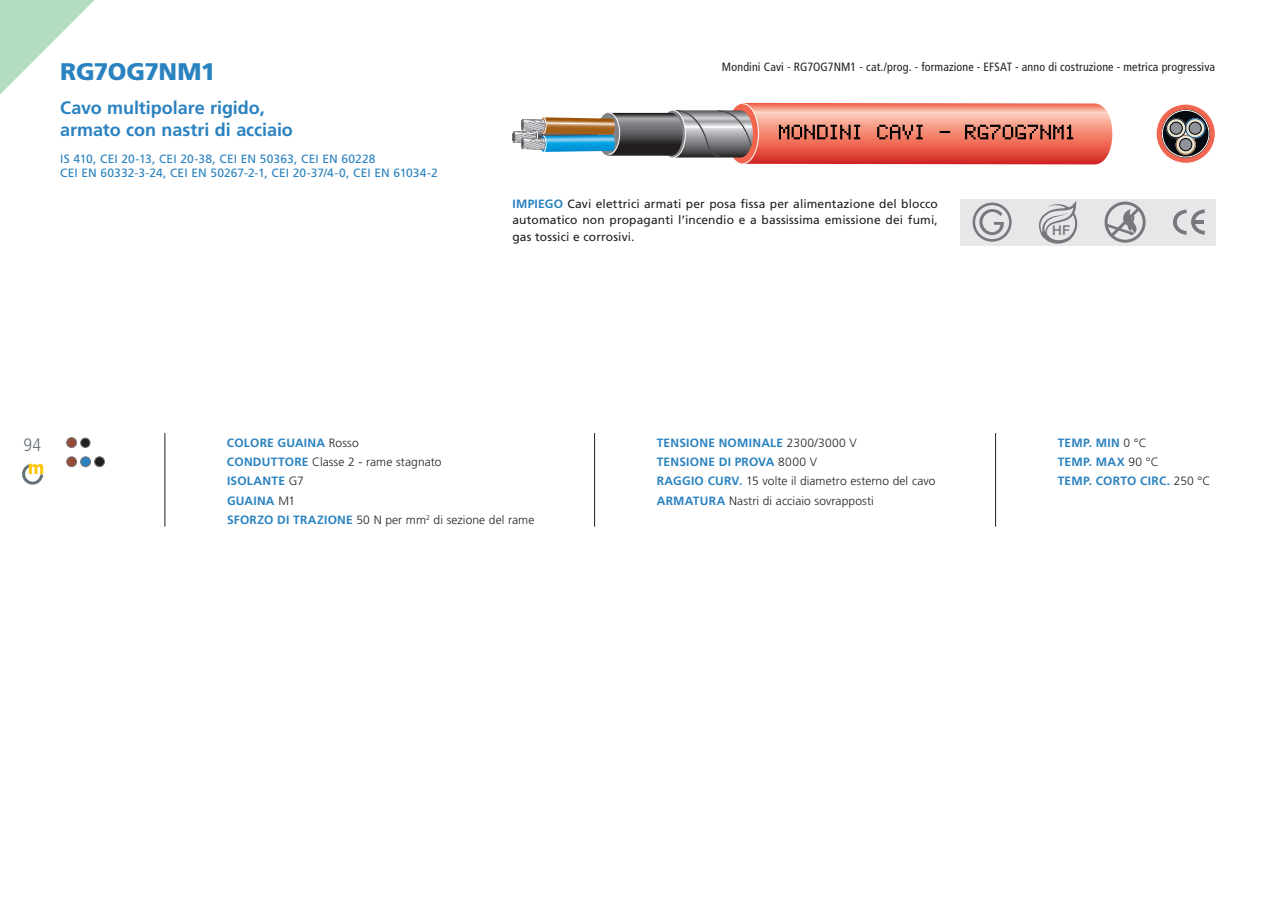
<style>
.page{position:relative;width:1274px;height:905px;background:#fff}
.page>*{position:absolute;margin:0;border:0;box-sizing:border-box;transform-origin:0 0}
.Normale{font:900 24px "Frutiger LT Std";letter-spacing:-.025em;color:#2a82c0}
.Normale-2{font:700 18px "Frutiger LT Std";letter-spacing:-.005em;color:#2a82c0}
.t1{font:300 condensed 18px "Frutiger LT Std";color:#667279}
.t2{font:500 13.5px "Helvetica Neue LT Std";color:#76787b}
.Normale-3{font:300 12px "Frutiger LT Std";letter-spacing:.005em;color:#231f20}
.Normale-4{font:12px/16.5px "Frutiger LT Std";letter-spacing:.01em;color:#231f20;text-align:justify}
.Normale-5{font:700 12px "Frutiger LT Std";letter-spacing:.02em;color:#2a82c0}
.Normale-6{font:12px "Frutiger LT Std";letter-spacing:.005em;color:#2a82c0}
.Normale-7{font:condensed 12px "Frutiger LT Std";letter-spacing:.015em;color:#231f20}
.s1{font-weight:700;color:#2a82c0}
.s2{font-weight:300;color:#231f20}
</style>
<div class="page">
<div style="left:960px;top:199px;width:255px;height:47px;background:#e6e7e9"></div>
<svg style="left:22px;top:463px;width:21px;height:21px"></svg>
<hr style="left:594px;top:433px;width:1px;height:93px;background:#231f20">
<hr style="left:165px;top:433px;width:1px;height:93px;background:#231f20">
<hr style="left:995px;top:433px;width:1px;height:93px;background:#231f20">
<div style="left:67px;top:437px;width:10px;height:10px;background:#954a35;border-radius:50%"></div>
<div style="left:66px;top:437px;width:11px;height:11px;border:1px solid #76787b;border-radius:50%"></div>
<div style="left:81px;top:438px;width:9px;height:9px;background:#231f20;border-radius:50%"></div>
<div style="left:80px;top:437px;width:10px;height:11px;border:1px solid #76787b;border-radius:50%"></div>
<div style="left:67px;top:456px;width:10px;height:10px;background:#954a35;border-radius:50%"></div>
<div style="left:66px;top:456px;width:11px;height:11px;border:1px solid #76787b;border-radius:50%"></div>
<div style="left:81px;top:456px;width:9px;height:10px;background:#2a82c0;border-radius:50%"></div>
<div style="left:80px;top:456px;width:11px;height:11px;border:1px solid #76787b;border-radius:50%"></div>
<div style="left:95px;top:456px;width:9px;height:10px;background:#231f20;border-radius:50%"></div>
<div style="left:94px;top:456px;width:11px;height:11px;border:1px solid #76787b;border-radius:50%"></div>
<svg style="left:1173px;top:209px;width:31px;height:26px"></svg>
<div style="left:1104px;top:201px;width:41px;height:41px;border:3px solid #76787b;border-radius:50%"></div>
<svg style="left:1106px;top:204px;width:37px;height:36px"></svg>
<svg style="left:972px;top:202px;width:39px;height:39px"></svg>
<svg style="left:1039px;top:201px;width:38px;height:43px"></svg>
<svg style="left:512px;top:103px;width:600px;height:61px;background:#c98b81"></svg>
<svg style="left:1155px;top:104px;width:60px;height:59px"></svg>
<div style="left:1156px;top:104px;width:59px;height:59px;border:1px solid #fff;border-radius:50%"></div>
<svg style="left:1162px;top:110px;width:46px;height:47px"></svg>
<div style="left:1162px;top:110px;width:46px;height:47px;border:1px solid #fff;border-radius:50%"></div>
<svg style="left:1176px;top:131px;width:19px;height:10px"></svg>
<svg style="left:1176px;top:135px;width:19px;height:19px"></svg>
<div style="left:1175px;top:135px;width:20px;height:20px;border:1px solid #93663a;border-radius:50%"></div>
<div style="left:1179px;top:138px;width:12px;height:13px;background:#8f9298;border-radius:50%"></div>
<div style="left:1179px;top:138px;width:12px;height:13px;border:1px solid #000001;border-radius:50%"></div>
<svg style="left:1185px;top:118px;width:19px;height:20px"></svg>
<div style="left:1185px;top:118px;width:20px;height:20px;border:1px solid #075799;border-radius:50%"></div>
<div style="left:1188px;top:122px;width:13px;height:12px;background:#8f9298;border-radius:50%"></div>
<div style="left:1188px;top:122px;width:13px;height:12px;border:1px solid #000001;border-radius:50%"></div>
<svg style="left:1166px;top:118px;width:19px;height:20px"></svg>
<div style="left:1166px;top:118px;width:20px;height:20px;border:1px solid #050a11;border-radius:50%"></div>
<div style="left:1169px;top:122px;width:13px;height:12px;background:#8f9298;border-radius:50%"></div>
<div style="left:1169px;top:122px;width:13px;height:12px;border:1px solid #000001;border-radius:50%"></div>
<svg style="left:0;top:0;width:95px;height:95px"></svg>
<p class="Normale" style="left:60px;top:57px;width:157px">RG7OG7NM1</p>
<p class="Normale-2" style="left:60px;top:97px;width:206px">Cavo multipolare rigido,</p>
<p class="Normale-2" style="left:60px;top:119px;width:234px">armato con nastri di acciaio</p>
<p class="Normale-6" style="left:60px;top:151px;width:317px">IS 410, CEI 20-13, CEI 20-38, CEI EN 50363, CEI EN 60228</p>
<p class="Normale-6" style="left:60px;top:166px;width:379px">CEI EN 60332-3-24, CEI EN 50267-2-1, CEI 20-37/4-0, CEI EN 61034-2</p>
<p class="Normale-7" style="left:722px;top:59px;width:494px">Mondini Cavi - RG7OG7NM1 - cat./prog. - formazione - EFSAT - anno di costruzione - metrica progressiva</p>
<p class="Normale-4" style="left:512px;top:195px;width:427px"><span class="s1">IMPIEGO</span> Cavi elettrici armati per posa fissa per alimentazione del blocco automatico non propaganti l’incendio e a bassissima emissione dei fumi, gas tossici e corrosivi.</p>
<p class="t2" style="left:1052px;top:222px;width:19px">HF</p>
<h2 class="t1" style="left:24px;top:434px;width:19px">94</h2>
<p class="Normale-5" style="left:1057px;top:435px;width:91px">TEMP. MIN <span class="s2">0 °C</span></p>
<p class="Normale-5" style="left:1057px;top:455px;width:103px">TEMP. MAX <span class="s2">90 °C</span></p>
<p class="Normale-5" style="left:1057px;top:474px;width:154px">TEMP. CORTO CIRC. <span class="s2">250 °C</span></p>
<p class="Normale-5" style="left:227px;top:435px;width:133px">COLORE GUAINA <span class="s2">Rosso</span></p>
<p class="Normale-3" style="left:227px;top:455px;width:216px"><span class="s1">CONDUTTORE</span> Classe 2 - rame stagnato</p>
<p class="Normale-5" style="left:227px;top:474px;width:78px">ISOLANTE <span class="s2">G7</span></p>
<p class="Normale-5" style="left:227px;top:493px;width:70px">GUAINA <span class="s2">M1</span></p>
<p class="Normale-3" style="left:227px;top:512px;width:309px"><span class="s1">SFORZO DI TRAZIONE</span> 50 N per mm<sup>2</sup> di sezione del rame</p>
<p class="Normale-5" style="left:656px;top:435px;width:202px">TENSIONE NOMINALE <span class="s2">2300/3000 V</span></p>
<p class="Normale-5" style="left:656px;top:455px;width:162px">TENSIONE DI PROVA <span class="s2">8000 V</span></p>
<p class="Normale-3" style="left:656px;top:474px;width:280px"><span class="s1">RAGGIO CURV.</span> 15 volte il diametro esterno del cavo</p>
<p class="Normale-3" style="left:656px;top:493px;width:218px"><span class="s1">ARMATURA</span> Nastri di acciaio sovrapposti</p>
</div>
